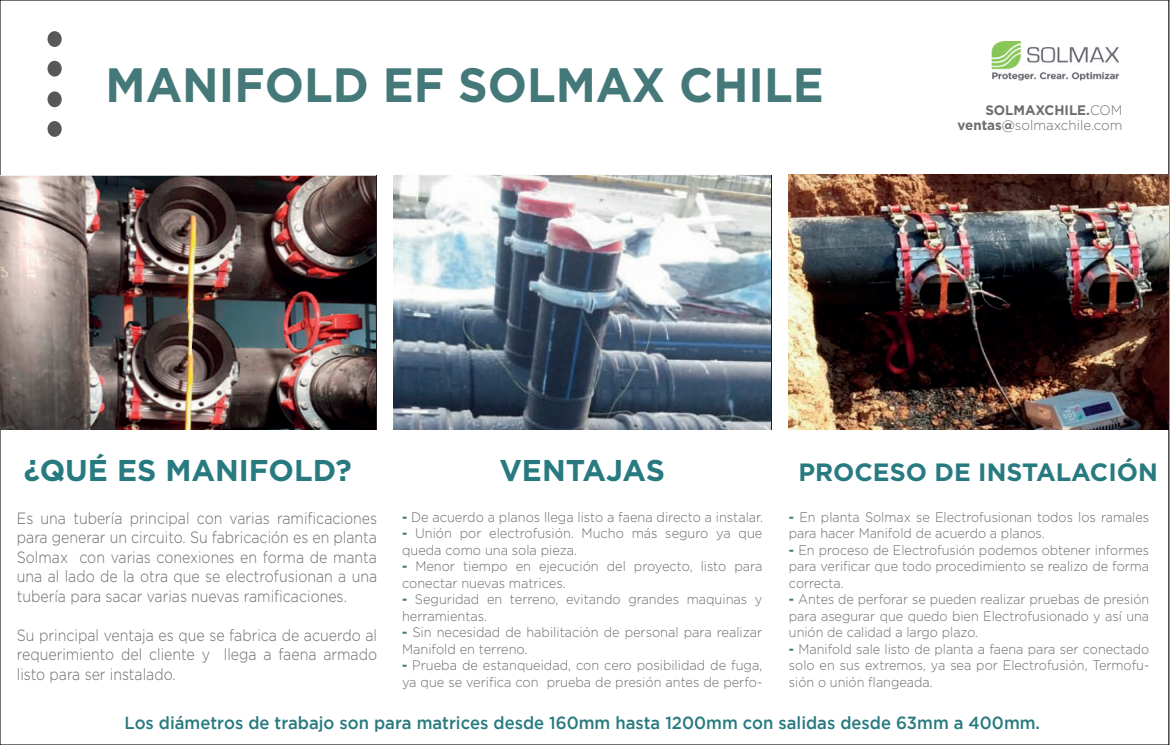
<style>
.page{position:relative;width:1170px;height:745px;background:#fff}
.page>*{position:absolute;margin:0;border:0;box-sizing:border-box;transform-origin:0 0}
.t1{font:700 48.12px "Gotham";color:#447879;scale:.96 1}
.t2{font:700 30px "Gotham";color:#277a7f}
.t3{font:700 25px "Gotham";color:#277a7f}
.t4{font:500 17.5px "Gotham";color:#277a7f;scale:.95 1}
.t5{font:300 16.25px/19.5px "Gotham";color:#6b6b6e;text-align:justify;scale:.87 1}
.t6{font:300 13.75px/16.5px "Gotham";color:#6b6b6e;text-align:justify;scale:.92 1}
.t7{font:300 13.75px/16.5px "Gotham";color:#6b6b6e;scale:.93 1}
.t8{font:700 13.75px/15px "Gotham";color:#6c6d70;text-align:right}
.s1{font-weight:300}
.s2{font-weight:700;color:#447879}
</style>
<div class="page">
<div style="left:47px;top:31px;width:15px;height:16px;background:#57585a;border-radius:50%"></div>
<div style="left:47px;top:61px;width:15px;height:16px;background:#57585a;border-radius:50%"></div>
<div style="left:47px;top:91px;width:15px;height:16px;background:#57585a;border-radius:50%"></div>
<div style="left:47px;top:121px;width:15px;height:16px;background:#57585a;border-radius:50%"></div>
<img style="left:991px;top:41px;width:128px;height:40px">
<img style="left:0;top:175px;width:375px;height:254px">
<img style="left:393px;top:174px;width:377px;height:255px">
<img style="left:788px;top:174px;width:380px;height:255px">
<h1 class="t1" style="left:106px;top:53px;width:749px">MANIFOLD EF SOLMAX CHILE</h1>
<p class="t8" style="left:957px;top:102px;width:166px">SOLMAXCHILE.<span class="s1">COM </span>ventas@<span class="s1">solmaxchile.com</span></p>
<h2 class="t2" style="left:24px;top:450px;width:329px">¿QUÉ ES MANIFOLD?</h2>
<h2 class="t2" style="left:499px;top:450px;width:167px">VENTAJAS</h2>
<h3 class="t3" style="left:798px;top:455px;width:361px">PROCESO DE INSTALACIÓN</h3>
<p class="t6" style="left:788px;top:508px;width:393px"><span class="s2">-</span> En planta Solmax se Electrofusionan todos los ramales para hacer Manifold de acuerdo a planos.</p>
<p class="t6" style="left:788px;top:541px;width:393px"><span class="s2">-</span> En proceso de Electrofusión podemos obtener informes para verificar que todo procedimiento se realizo de forma correcta.</p>
<p class="t6" style="left:788px;top:590px;width:393px"><span class="s2">-</span> Antes de perforar se pueden realizar pruebas de presión para asegurar que quedo bien Electrofusionado y así una unión de calidad a largo plazo.</p>
<p class="t6" style="left:788px;top:640px;width:393px"><span class="s2">-</span> Manifold sale listo de planta a faena para ser conectado solo en sus extremos, ya sea por Electrofusión, Termofu&shy;sión o unión flangeada.</p>
<p class="t7" style="left:402px;top:508px;width:389px"><span class="s2">-</span> De acuerdo a planos llega listo a faena directo a instalar.</p>
<p class="t7" style="left:402px;top:524px;width:389px"><span class="s2">-</span> Unión por electrofusión. Mucho más seguro ya que queda como una sola pieza.</p>
<p class="t7" style="left:402px;top:557px;width:389px"><span class="s2">-</span> Menor tiempo en ejecución del proyecto, listo para conectar nuevas matrices.</p>
<p class="t7" style="left:402px;top:590px;width:389px"><span class="s2">-</span> Seguridad en terreno, evitando grandes maquinas y herramientas.</p>
<p class="t7" style="left:402px;top:623px;width:389px"><span class="s2">-</span> Sin necesidad de habilitación de personal para realizar<br>Manifold en terreno.</p>
<p class="t7" style="left:402px;top:656px;width:389px"><span class="s2">-</span> Prueba de estanqueidad, con cero posibilidad de fuga, ya que se verifica con prueba de presión antes de perfo-</p>
<p class="t5" style="left:17px;top:507px;width:415px">Es una tubería principal con varias ramificaciones para generar un circuito. Su fabricación es en planta Solmax con varias conexiones en forma de manta una al lado de la otra que se electrofusionan a una tubería para sacar varias nuevas ramificaciones.</p>
<p class="t5" style="left:17px;top:624px;width:415px">Su principal ventaja es que se fabrica de acuerdo al requerimiento del cliente y llega a faena armado listo para ser instalado.</p>
<p class="t4" style="left:124px;top:712px;width:965px">Los diámetros de trabajo son para matrices desde 160mm hasta 1200mm con salidas desde 63mm a 400mm.</p>
</div>
